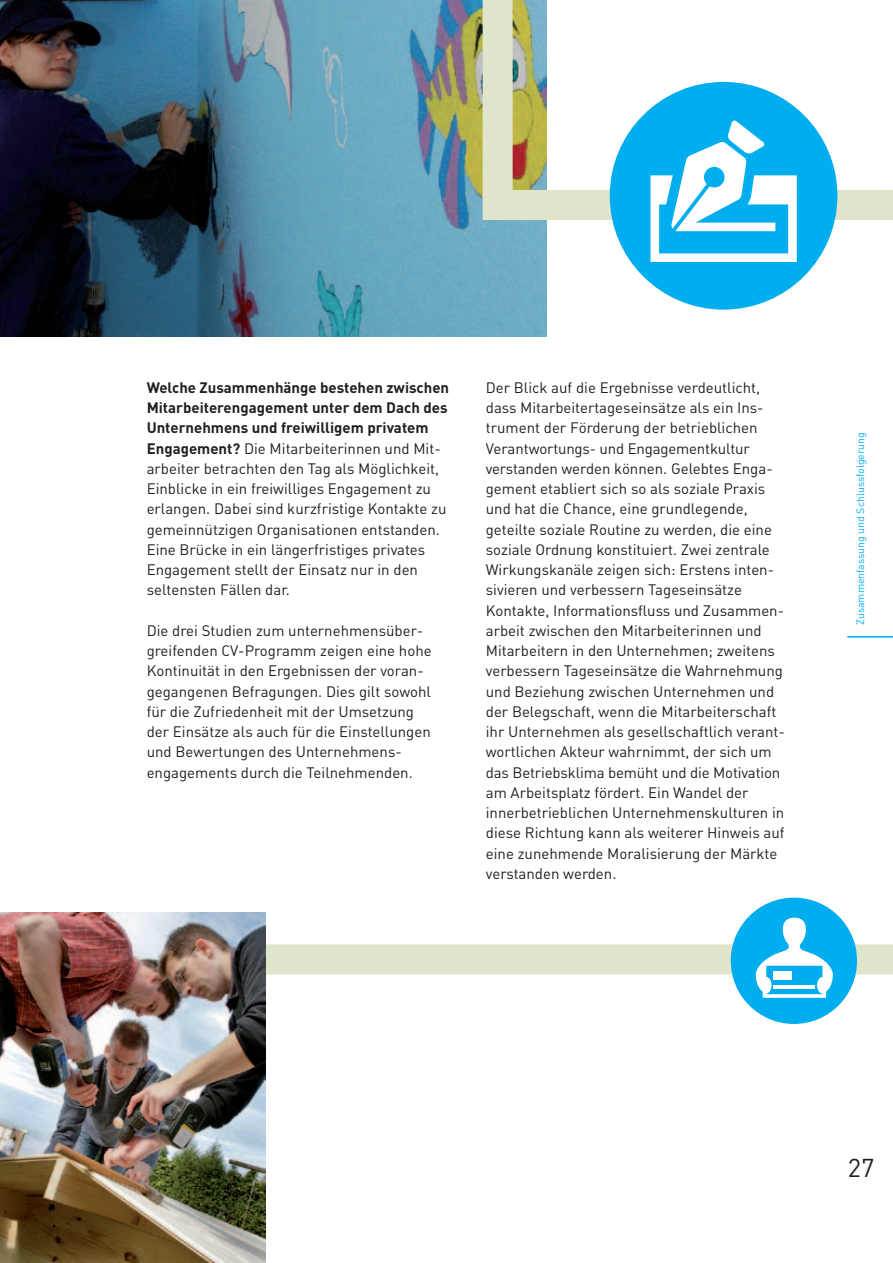
<style>
.page{position:relative;width:893px;height:1263px;background:#fff}
.page>*{position:absolute;margin:0;border:0;box-sizing:border-box;transform-origin:0 0}
.t1{font:25.5px "DIN";color:#231f20}
.t2{font:15px/20.2px "DIN Regular Alternate";color:#231f20}
.t3{font:700 15px/20.2px "DIN";color:#231f20;text-align:justify}
.t4{font:10.5px "DIN";color:#00aeef}
.s1{font-family:"DIN";font-weight:700}
</style>
<div class="page">
<svg style="left:265px;top:944px;width:628px;height:319px"></svg>
<img style="left:0;top:0;width:546px;height:336px">
<svg style="left:483px;top:0;width:410px;height:220px"></svg>
<img style="left:0;top:913px;width:265px;height:350px">
<svg style="left:720px;top:897px;width:146px;height:146px"></svg>
<svg style="left:594px;top:37px;width:262px;height:273px"></svg>
<hr style="left:847px;top:636px;width:46px;height:1px;background:#00aeef">
<p class="t3" style="left:147px;top:377px;width:304px">Welche Zusammenhänge bestehen zwischen Mitarbeiterengagement unter dem Dach des Unternehmens und freiwilligem privatem</p>
<p class="t2" style="left:147px;top:438px;width:301px"><span class="s1">Engagement?</span> Die Mitarbeiterinnen und Mit&shy;arbeiter betrachten den Tag als Möglichkeit, Einblicke in ein freiwilliges Engagement zu erlangen. Dabei sind kurzfristige Kontakte zu gemeinnützigen Organisationen entstanden.<br>Eine Brücke in ein längerfristiges privates Engagement stellt der Einsatz nur in den seltensten Fällen dar.</p>
<p class="t2" style="left:147px;top:620px;width:286px">Die drei Studien zum unternehmensüber&shy;greifenden CV-Programm zeigen eine hohe Kontinuität in den Ergebnissen der voran&shy;gegangenen Befragungen. Dies gilt sowohl für die Zufriedenheit mit der Umsetzung der Einsätze als auch für die Einstellungen und Bewertungen des Unternehmens&shy;engagements durch die Teilnehmenden.</p>
<p class="t2" style="left:486px;top:377px;width:301px">Der Blick auf die Ergebnisse verdeutlicht, dass Mitarbeitertageseinsätze als ein Ins&shy;trument der Förderung der betrieblichen Verantwortungs- und Engagementkultur verstanden werden können. Gelebtes Enga&shy;gement etabliert sich so als soziale Praxis und hat die Chance, eine grundlegende, geteilte soziale Routine zu werden, die eine soziale Ordnung konstituiert. Zwei zentrale Wirkungskanäle zeigen sich: Erstens inten&shy;sivieren und verbessern Tageseinsätze Kontakte, Informationsfluss und Zusammen&shy;arbeit zwischen den Mitarbeiterinnen und Mitarbeitern in den Unternehmen; zweitens verbessern Tageseinsätze die Wahrnehmung und Beziehung zwischen Unternehmen und der Belegschaft, wenn die Mitarbeiterschaft ihr Unternehmen als gesellschaftlich verant&shy;wortlichen Akteur wahrnimmt, der sich um das Betriebsklima bemüht und die Motivation-- am Arbeitsplatz fördert. Ein Wandel der innerbetrieblichen Unternehmenskulturen in diese Richtung kann als weiterer Hinweis auf eine zunehmende Moralisierung der Märkte verstanden werden.</p>
<p class="t4" style="left:854px;top:625px;width:194px;rotate:-90deg">Zusammenfassung und Schlussfolgerung</p>
<h1 class="t1" style="left:848px;top:1152px;width:28px">27</h1>
</div>
